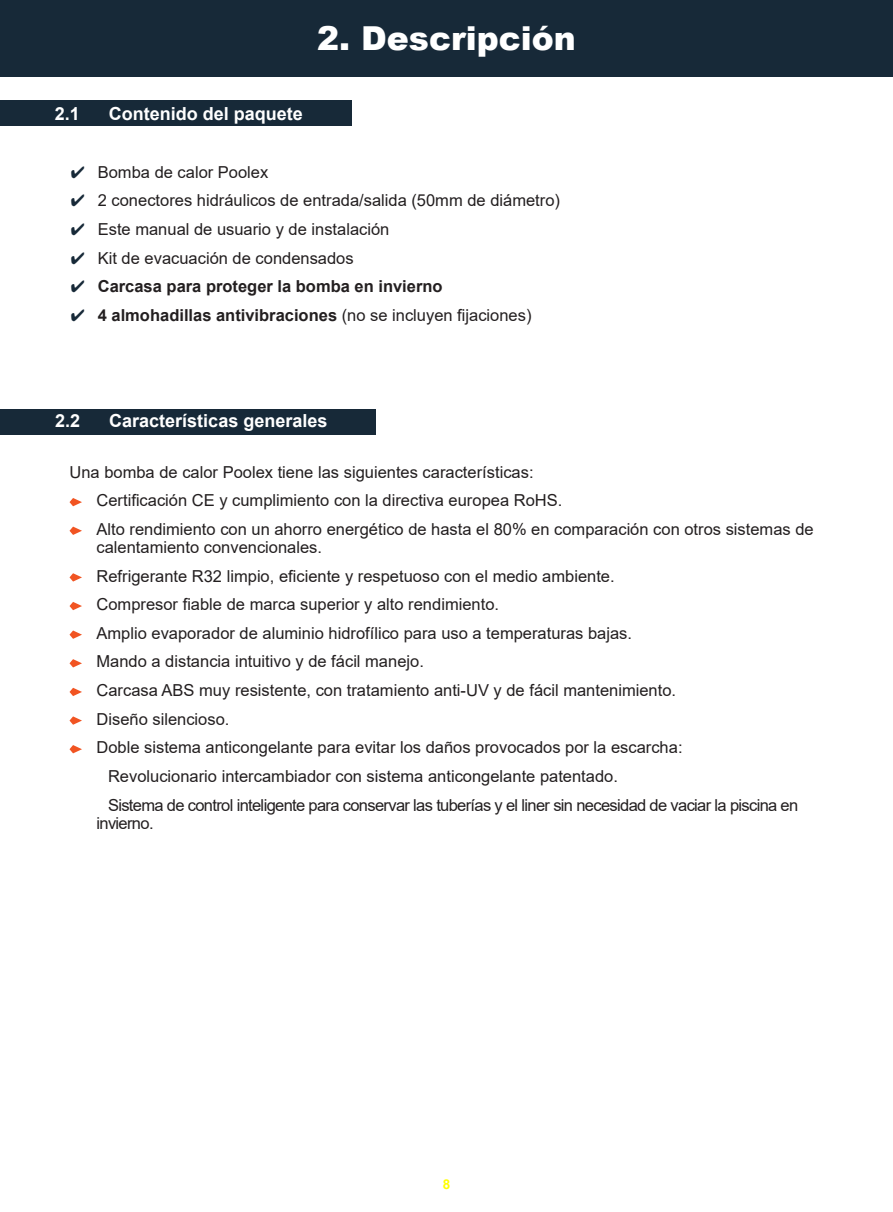
<style>
.page{position:relative;width:893px;height:1212px;background:#fff}
.page>*{position:absolute;margin:0;border:0;box-sizing:border-box;transform-origin:0 0}
.t1{font:900 33px "Arial";color:#fff}
.t2{font:700 18px "Arial";color:#fff}
.t3{font:16.5px/28.7px "Arial";color:#231f20}
.t4{font:16.5px "Arial";letter-spacing:-.04em;color:#231f20}
.t5{font:700 16.5px/28.7px "Arial";color:#231f20}
.t6{font:700 13.5px "Arial";color:#ff0}
.s1{font-weight:400}
</style>
<div class="page">
<div style="left:0;top:0;width:893px;height:77px;background:#172938"></div>
<div style="left:0;top:409px;width:376px;height:25px;background:#172938"></div>
<div style="left:0;top:101px;width:352px;height:25px;background:#172938"></div>
<svg style="left:70px;top:498px;width:12px;height:8px"></svg>
<svg style="left:70px;top:527px;width:12px;height:8px"></svg>
<svg style="left:70px;top:573px;width:12px;height:8px"></svg>
<svg style="left:70px;top:602px;width:12px;height:8px"></svg>
<svg style="left:70px;top:630px;width:12px;height:9px"></svg>
<svg style="left:70px;top:659px;width:12px;height:8px"></svg>
<svg style="left:70px;top:688px;width:12px;height:8px"></svg>
<svg style="left:70px;top:716px;width:12px;height:9px"></svg>
<svg style="left:70px;top:745px;width:12px;height:8px"></svg>
<h1 class="t1" style="left:317px;top:26px;width:260px">2. Descripción</h1>
<p class="t2" style="left:55px;top:107px;width:27px">2.1</p>
<p class="t2" style="left:109px;top:107px;width:196px">Contenido del paquete</p>
<p class="t3" style="left:98px;top:159px;width:464px">Bomba de calor Poolex<br>2 conectores hidráulicos de entrada/salida (50mm de diámetro)<br>Este manual de usuario y de instalación<br>Kit de evacuación de condensados</p>
<p class="t5" style="left:98px;top:274px;width:435px">Carcasa para proteger la bomba en invierno<br>4 almohadillas antivibraciones <span class="s1">(no se incluyen fijaciones)</span></p>
<p class="t2" style="left:55px;top:414px;width:27px">2.2</p>
<p class="t2" style="left:109px;top:414px;width:220px">Características generales</p>
<p class="t3" style="left:97px;top:459px;width:719px;text-indent:-27px">Una bomba de calor Poolex tiene las siguientes características:<br>Certificación CE y cumplimiento con la directiva europea RoHS.<br>Alto rendimiento con un ahorro energético de hasta el 80% en comparación con otros sistemas de</p>
<p class="t3" style="left:97px;top:534px;width:227px">calentamiento convencionales.</p>
<p class="t3" style="left:97px;top:561px;width:520px">Refrigerante R32 limpio, eficiente y respetuoso con el medio ambiente.</p>
<p class="t3" style="left:97px;top:590px;width:404px">Compresor fiable de marca superior y alto rendimiento.</p>
<p class="t3" style="left:97px;top:620px;width:537px">Amplio evaporador de aluminio hidrofílico para uso a temperaturas bajas.</p>
<p class="t3" style="left:97px;top:649px;width:329px">Mando a distancia intuitivo y de fácil manejo.</p>
<p class="t3" style="left:97px;top:677px;width:581px">Carcasa ABS muy resistente, con tratamiento anti-UV y de fácil mantenimiento.</p>
<p class="t3" style="left:97px;top:706px;width:134px">Diseño silencioso.</p>
<p class="t3" style="left:97px;top:735px;width:588px">Doble sistema anticongelante para evitar los daños provocados por la escarcha:</p>
<p class="t3" style="left:108px;top:763px;width:511px">Revolucionario intercambiador con sistema anticongelante patentado.</p>
<p class="t4" style="left:108px;top:799px;width:692px">Sistema de control inteligente para conservar las tuberías y el liner sin necesidad de vaciar la piscina en</p>
<p class="t4" style="left:97px;top:817px;width:59px">invierno.</p>
<p class="t6" style="left:443px;top:1179px;width:9px">8</p>
</div>
